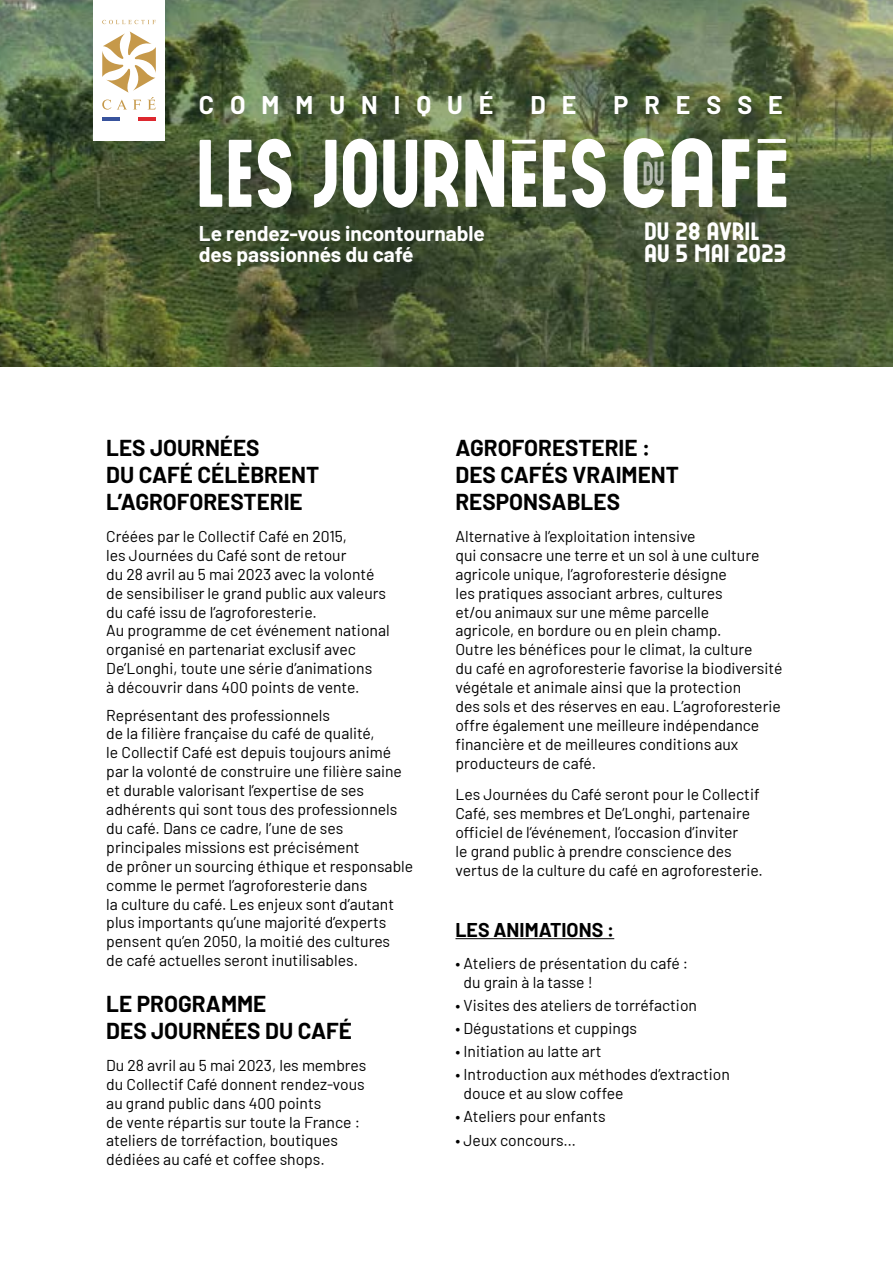
<style>
.page{position:relative;width:893px;height:1263px;background:#fff}
.page>*{position:absolute;margin:0;border:0;box-sizing:border-box;transform-origin:0 0}
.t1{font:25.05px/21.6px "GRAFIKATYPE.1";color:#fff}
.t2{font:700 25.05px "Barlow";letter-spacing:.64em;color:#fff}
.t3{font:700 22.5px/27px "Barlow";color:#000}
.t4{font:700 20.85px/21.5px "Barlow";color:#fff}
.t5{font:700 19.5px "Barlow";color:#000}
.t6{font:15.75px/18.9px "Barlow";color:#000}
</style>
<div class="page">
<hr style="left:455px;top:938px;width:159px;height:1px;background:#000">
<img style="left:0;top:0;width:893px;height:367px">
<div style="left:93px;top:0;width:72px;height:141px;background:#fff"></div>
<svg style="left:102px;top:31px;width:54px;height:79px"></svg>
<svg style="left:102px;top:20px;width:54px;height:4px"></svg>
<hr style="left:102px;top:117px;width:18px;height:4px;background:#38539d">
<hr style="left:138px;top:117px;width:18px;height:4px;background:#dd282f">
<svg style="left:758px;top:139px;width:28px;height:4px"></svg>
<svg style="left:757px;top:150px;width:29px;height:57px"></svg>
<svg style="left:512px;top:140px;width:23px;height:4px"></svg>
<svg style="left:512px;top:151px;width:24px;height:56px"></svg>
<svg style="left:200px;top:140px;width:22px;height:67px"></svg>
<svg style="left:229px;top:140px;width:22px;height:67px"></svg>
<svg style="left:258px;top:139px;width:33px;height:69px"></svg>
<svg style="left:314px;top:140px;width:22px;height:68px"></svg>
<svg style="left:343px;top:139px;width:34px;height:69px"></svg>
<svg style="left:383px;top:140px;width:34px;height:68px"></svg>
<svg style="left:424px;top:140px;width:34px;height:67px"></svg>
<svg style="left:465px;top:140px;width:39px;height:67px"></svg>
<svg style="left:543px;top:140px;width:23px;height:67px"></svg>
<svg style="left:572px;top:139px;width:34px;height:69px"></svg>
<svg style="left:624px;top:138px;width:40px;height:70px"></svg>
<svg style="left:672px;top:138px;width:40px;height:69px"></svg>
<svg style="left:722px;top:139px;width:27px;height:68px"></svg>
<h1 class="t2" style="left:199px;top:87px;width:296px">COMMUNIQUÉ</h1>
<h1 class="t2" style="left:530px;top:87px;width:48px">D E</h1>
<h1 class="t2" style="left:614px;top:87px;width:171px">PRESSE</h1>
<h3 class="t4" style="left:199px;top:221px;width:288px">Le rendez-vous incontournable des passionnés du café</h3>
<h1 class="t1" style="left:644px;top:220px;width:144px">DU 28 AVRIL<br>AU 5 MAI 2023</h1>
<h2 class="t3" style="left:106px;top:433px;width:215px">LES JOURNÉES<br>DU CAFÉ CÉLÈBRENT<br>L’AGROFORESTERIE</h2>
<p class="t6" style="left:106px;top:526px;width:285px">Créées par le Collectif Café en 2015,<br>les Journées du Café sont de retour<br>du 28 avril au 5 mai 2023 avec la volonté de sensibiliser le grand public aux valeurs du café issu de l’agroforesterie.<br>Au programme de cet événement national organisé en partenariat exclusif avec De’Longhi, toute une série d’animations<br>à découvrir dans 400 points de vente.</p>
<p class="t6" style="left:106px;top:704px;width:308px">Représentant des professionnels<br>de la filière française du café de qualité,<br>le Collectif Café est depuis toujours animé par la volonté de construire une filière saine et durable valorisant l’expertise de ses adhérents qui sont tous des professionnels du café. Dans ce cadre, l’une de ses principales missions est précisément<br>de prôner un sourcing éthique et responsable comme le permet l’agroforesterie dans<br>la culture du café. Les enjeux sont d’autant plus importants qu’une majorité d’experts pensent qu’en 2050, la moitié des cultures<br>de café actuelles seront inutilisables.</p>
<h2 class="t3" style="left:106px;top:989px;width:247px">LE PROGRAMME<br>DES JOURNÉES DU CAFÉ</h2>
<p class="t6" style="left:106px;top:1054px;width:262px">Du 28 avril au 5 mai 2023, les membres du Collectif Café donnent rendez-vous au grand public dans 400 points<br>de vente répartis sur toute la France : ateliers de torréfaction, boutiques dédiées au café et coffee shops.</p>
<h2 class="t3" style="left:455px;top:433px;width:225px">AGROFORESTERIE :<br>DES CAFÉS VRAIMENT<br>RESPONSABLES</h2>
<p class="t6" style="left:455px;top:526px;width:328px">Alternative à l’exploitation intensive<br>qui consacre une terre et un sol à une culture agricole unique, l’agroforesterie désigne<br>les pratiques associant arbres, cultures<br>et/ou animaux sur une même parcelle<br>agricole, en bordure ou en plein champ.<br>Outre les bénéfices pour le climat, la culture<br>du café en agroforesterie favorise la biodiversité végétale et animale ainsi que la protection<br>des sols et des réserves en eau. L’agroforesterie offre également une meilleure indépendance financière et de meilleures conditions aux producteurs de café.</p>
<p class="t6" style="left:455px;top:784px;width:309px">Les Journées du Café seront pour le Collectif Café, ses membres et De’Longhi, partenaire officiel de l’événement, l’occasion d’inviter<br>le grand public à prendre conscience des vertus de la culture du café en agroforesterie.</p>
<p class="t5" style="left:455px;top:916px;width:160px">LES ANIMATIONS :</p>
<p class="t6" style="left:463px;top:952px;width:226px;text-indent:-8px">• Ateliers de présentation du café : du grain à la tasse !</p>
<p class="t6" style="left:455px;top:994px;width:243px">• Visites des ateliers de torréfaction</p>
<p class="t6" style="left:455px;top:1018px;width:183px">• Dégustations et cuppings</p>
<p class="t6" style="left:455px;top:1041px;width:148px">• Initiation au latte art</p>
<p class="t6" style="left:463px;top:1064px;width:268px;text-indent:-8px">• Introduction aux méthodes d’extraction douce et au slow coffee</p>
<p class="t6" style="left:455px;top:1106px;width:152px">• Ateliers pour enfants</p>
<p class="t6" style="left:455px;top:1129px;width:122px">• Jeux concours…</p>
</div>
